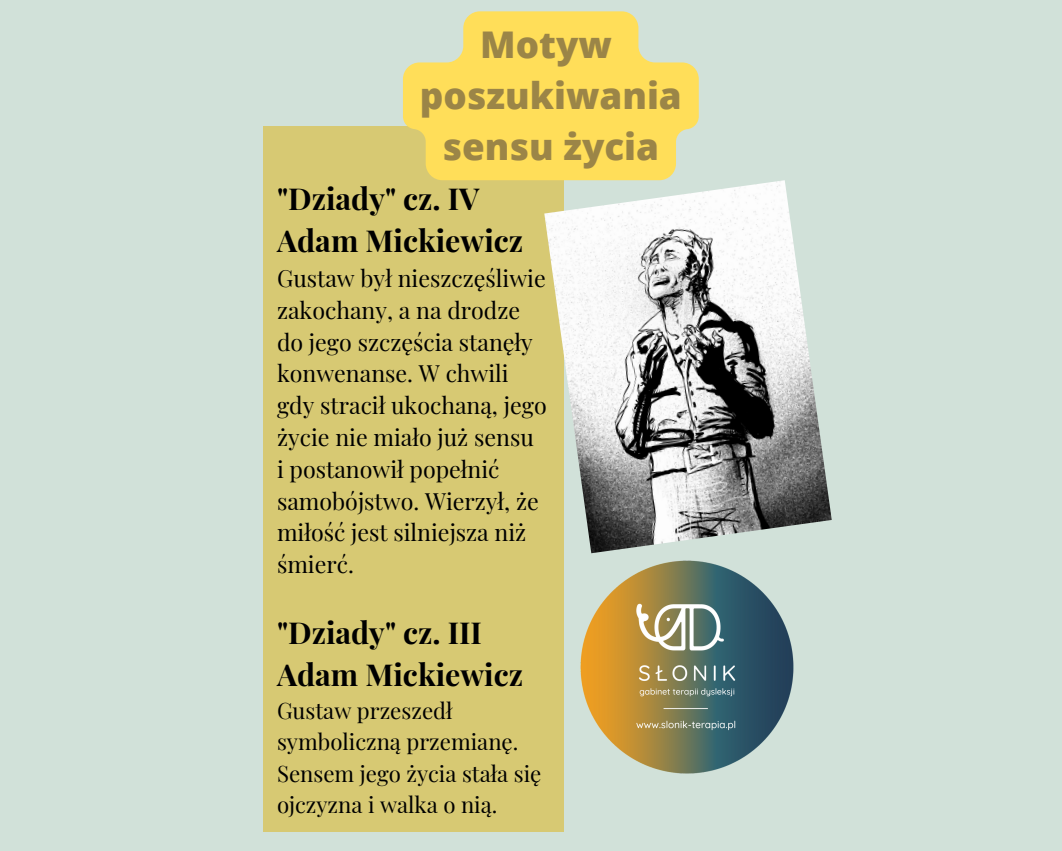
<style>
.page{position:relative;width:1062px;height:851px;background:#fff}
.page>*{position:absolute;margin:0;border:0;box-sizing:border-box;transform-origin:0 0}
.t1{font:800 36.75px/51.2px "Open Sans";color:#9b8547;text-align:center}
.t2{font:700 30.3px "Playfair Display";color:#000}
.t3{font:23.25px/31.8px "Playfair Display";color:#000}
.t4{font:22.2px/31px "Playfair Display";color:#000}
</style>
<div class="page">
<div style="left:0;top:0;width:1062px;height:850px;background:#d1e1d9"></div>
<img style="left:580px;top:553px;width:214px;height:221px">
<div style="left:264px;top:126px;width:300px;height:705px;background:#d7c973"></div>
<img style="left:544px;top:180px;width:288px;height:373px">
<svg style="left:403px;top:11px;width:296px;height:169px;fill:#ffde59"></svg>
<p class="t1" style="left:480px;top:18px;width:133px">Motyw</p>
<p class="t1" style="left:420px;top:69px;width:264px">poszukiwania sensu życia</p>
<p class="t2" style="left:277px;top:177px;width:204px">"Dziady" cz. IV</p>
<p class="t2" style="left:277px;top:219px;width:248px">Adam Mickiewicz</p>
<p class="t3" style="left:277px;top:261px;width:271px">Gustaw był nieszczęśliwie zakochany, a na drodze do jego szczęścia stanęły konwenanse. W chwili gdy stracił ukochaną, jego życie nie miało już sensu</p>
<p class="t3" style="left:277px;top:452px;width:263px">i postanowił popełnić samobójstwo. Wierzył, że miłość jest silniejsza niż śmierć.</p>
<p class="t2" style="left:277px;top:611px;width:206px">"Dziady" cz. III</p>
<p class="t2" style="left:277px;top:653px;width:248px">Adam Mickiewicz</p>
<p class="t4" style="left:277px;top:694px;width:266px">Gustaw przeszedł symboliczną przemianę.<br>Sensem jego życia stała się ojczyzna i walka o nią.</p>
</div>
